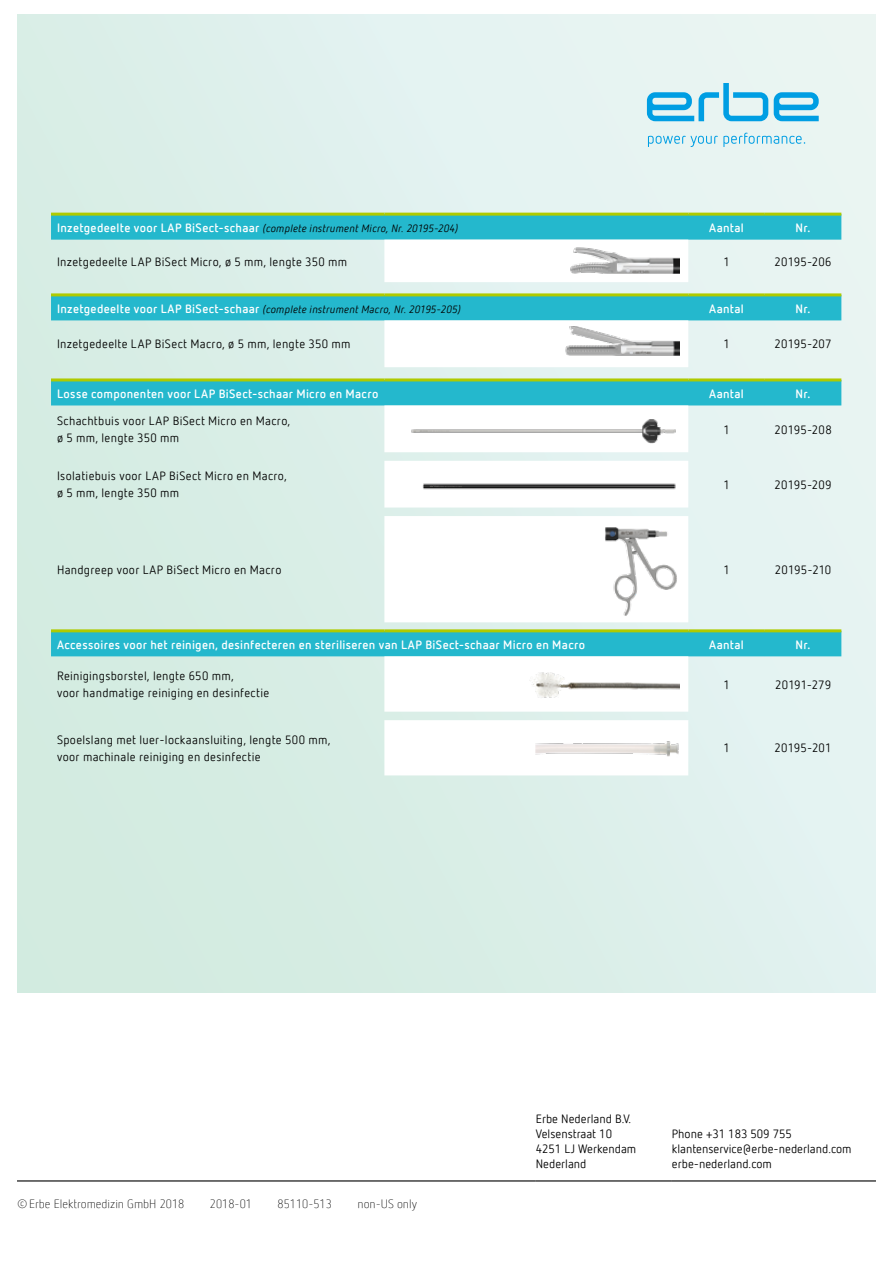
<style>
.page{position:relative;width:893px;height:1263px;background:#fff}
.page>*{position:absolute;margin:0;border:0;box-sizing:border-box;transform-origin:0 0}
.t1{font:12px/17.2px "Netto Offc Pro";letter-spacing:.02em;color:#000}
.t2{font:700 12px "Netto Offc Pro";letter-spacing:.03em;color:#fff}
.t3{font:12px/15px "Netto Offc Pro";color:#000}
.t4{font:300 12px "Netto Offc Pro";color:#000}
.t5{font:italic 10.5px "Netto Offc Pro";letter-spacing:.02em;color:#000}
.s1{font-weight:700;font-style:normal;font-size:12px;color:#fff}
</style>
<div class="page">
<div style="left:17px;top:15px;width:859px;height:978px;background:linear-gradient(to right,#d4ece2,#e7f4f3)"></div>
<svg style="left:647px;top:83px;width:121px;height:38px;background:#92d4ec"></svg>
<svg style="left:774px;top:92px;width:45px;height:29px"></svg>
<svg style="left:648px;top:133px;width:157px;height:13px;background:#bce3ef"></svg>
<svg style="left:51px;top:216px;width:790px;height:440px;background:#afe1e2"></svg>
<svg style="left:384px;top:240px;width:304px;height:535px"></svg>
<hr style="left:688px;top:213px;width:77px;height:3px;background:#afca00">
<hr style="left:765px;top:213px;width:76px;height:3px;background:#afca00">
<hr style="left:688px;top:293px;width:77px;height:3px;background:#afca00">
<hr style="left:765px;top:293px;width:76px;height:3px;background:#afca00">
<hr style="left:688px;top:378px;width:77px;height:3px;background:#afca00">
<hr style="left:765px;top:378px;width:76px;height:3px;background:#afca00">
<hr style="left:688px;top:629px;width:77px;height:3px;background:#afca00">
<hr style="left:765px;top:629px;width:76px;height:3px;background:#afca00">
<hr style="left:51px;top:378px;width:333px;height:3px;background:#afca00">
<hr style="left:384px;top:378px;width:304px;height:3px;background:#afca00">
<hr style="left:51px;top:629px;width:333px;height:3px;background:#afca00">
<hr style="left:384px;top:629px;width:304px;height:3px;background:#afca00">
<hr style="left:51px;top:213px;width:333px;height:3px;background:#afca00">
<hr style="left:384px;top:213px;width:304px;height:3px;background:#afca00">
<hr style="left:51px;top:293px;width:333px;height:3px;background:#afca00">
<hr style="left:384px;top:293px;width:304px;height:3px;background:#afca00">
<img style="left:568px;top:246px;width:112px;height:28px">
<img style="left:563px;top:327px;width:117px;height:31px">
<img style="left:405px;top:417px;width:275px;height:27px">
<img style="left:419px;top:481px;width:261px;height:10px">
<img style="left:604px;top:526px;width:76px;height:91px">
<img style="left:522px;top:671px;width:158px;height:30px">
<img style="left:536px;top:738px;width:144px;height:24px">
<hr style="left:17px;top:1180px;width:519px;height:1px;background:#000">
<hr style="left:536px;top:1180px;width:136px;height:1px;background:#000">
<hr style="left:672px;top:1180px;width:204px;height:1px;background:#000">
<p class="t5" style="left:57px;top:222px;width:403px"><span class="s1">Inzetgedeelte voor LAP BiSect-schaar</span> (complete instrument Micro, Nr. 20195-204)</p>
<p class="t2" style="left:709px;top:220px;width:36px">Aantal</p>
<p class="t2" style="left:796px;top:220px;width:16px">Nr.</p>
<p class="t1" style="left:57px;top:252px;width:292px">Inzetgedeelte LAP BiSect Micro, ø 5 mm, lengte 350 mm</p>
<p class="t1" style="left:723px;top:252px;width:8px">1</p>
<p class="t1" style="left:774px;top:252px;width:59px">20195-206</p>
<p class="t5" style="left:57px;top:303px;width:405px"><span class="s1">Inzetgedeelte voor LAP BiSect-schaar</span> (complete instrument Macro, Nr. 20195-205)</p>
<p class="t2" style="left:709px;top:301px;width:36px">Aantal</p>
<p class="t2" style="left:796px;top:301px;width:16px">Nr.</p>
<p class="t1" style="left:57px;top:335px;width:295px">Inzetgedeelte LAP BiSect Macro, ø 5 mm, lengte 350 mm</p>
<p class="t1" style="left:723px;top:335px;width:8px">1</p>
<p class="t1" style="left:775px;top:335px;width:58px">20195-207</p>
<p class="t2" style="left:57px;top:386px;width:323px">Losse componenten voor LAP BiSect-schaar Micro en Macro</p>
<p class="t2" style="left:709px;top:386px;width:36px">Aantal</p>
<p class="t2" style="left:796px;top:386px;width:16px">Nr.</p>
<p class="t1" style="left:57px;top:412px;width:235px">Schachtbuis voor LAP BiSect Micro en Macro, ø 5 mm, lengte 350 mm</p>
<p class="t1" style="left:723px;top:420px;width:8px">1</p>
<p class="t1" style="left:774px;top:420px;width:59px">20195-208</p>
<p class="t1" style="left:57px;top:467px;width:231px">Isolatiebuis voor LAP BiSect Micro en Macro, ø 5 mm, lengte 350 mm</p>
<p class="t1" style="left:723px;top:476px;width:8px">1</p>
<p class="t1" style="left:775px;top:476px;width:59px">20195-209</p>
<p class="t1" style="left:57px;top:561px;width:226px">Handgreep voor LAP BiSect Micro en Macro</p>
<p class="t1" style="left:723px;top:561px;width:8px">1</p>
<p class="t1" style="left:775px;top:561px;width:58px">20195-210</p>
<p class="t2" style="left:57px;top:637px;width:530px">Accessoires voor het reinigen, desinfecteren en steriliseren van LAP BiSect-schaar Micro en Macro</p>
<p class="t2" style="left:709px;top:637px;width:36px">Aantal</p>
<p class="t2" style="left:796px;top:637px;width:16px">Nr.</p>
<p class="t1" style="left:57px;top:667px;width:214px">Reinigingsborstel, lengte 650 mm,<br>voor handmatige reiniging en desinfectie</p>
<p class="t1" style="left:723px;top:675px;width:8px">1</p>
<p class="t1" style="left:775px;top:675px;width:58px">20191-279</p>
<p class="t1" style="left:57px;top:731px;width:275px">Spoelslang met luer-lockaansluiting, lengte 500 mm, voor machinale reiniging en desinfectie</p>
<p class="t1" style="left:723px;top:739px;width:8px">1</p>
<p class="t1" style="left:775px;top:739px;width:58px">20195-201</p>
<p class="t4" style="left:17px;top:1196px;width:169px">©Erbe Elektromedizin GmbH 2018</p>
<p class="t4" style="left:210px;top:1196px;width:44px">2018-01</p>
<p class="t4" style="left:278px;top:1196px;width:56px">85110-513</p>
<p class="t4" style="left:358px;top:1196px;width:61px">non-US only</p>
<p class="t3" style="left:536px;top:1111px;width:102px">Erbe Nederland B.V.<br>Velsenstraat 10<br>4251 LJ Werkendam<br>Nederland</p>
<p class="t3" style="left:672px;top:1126px;width:181px">Phone +31 183 509 755 klantenservice@erbe-nederland.com erbe-nederland.com</p>
</div>
